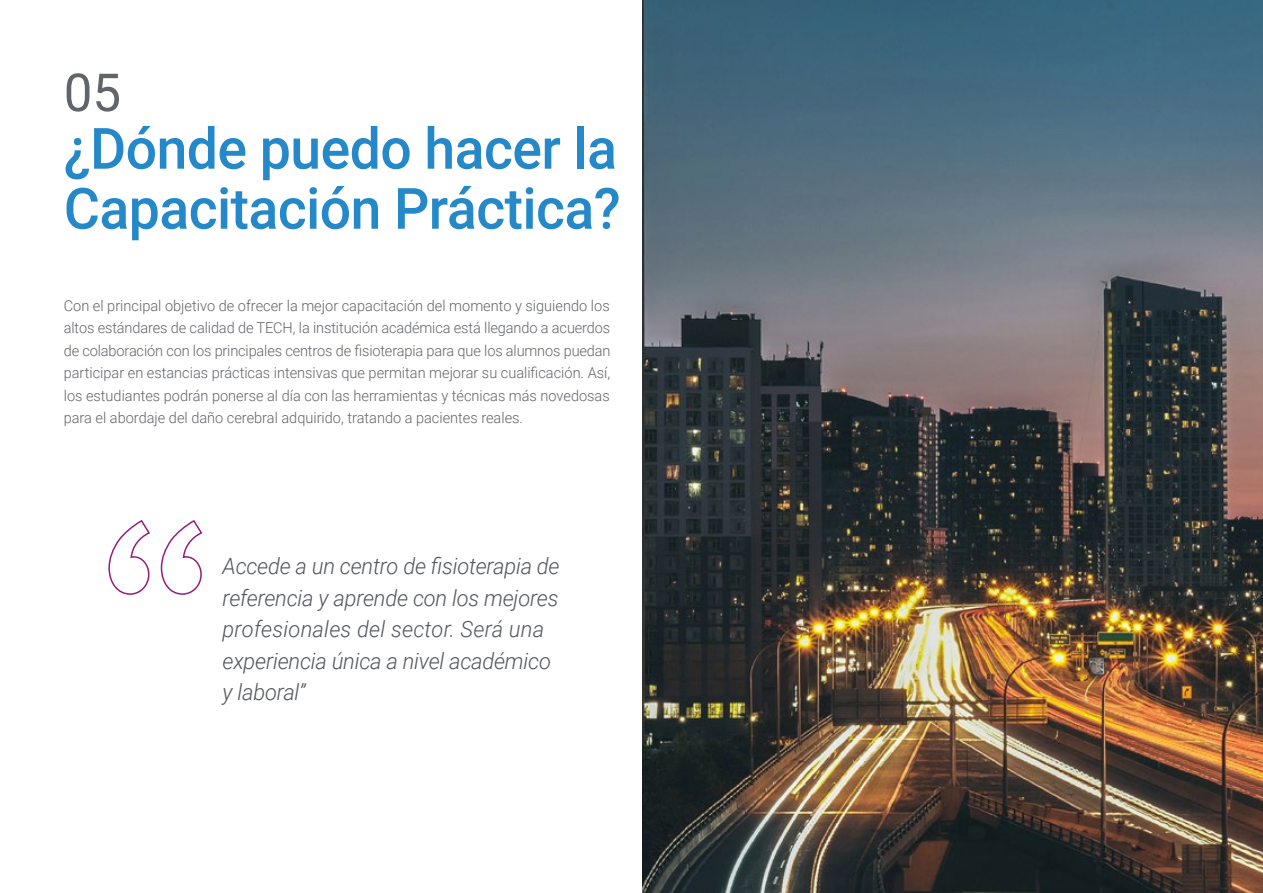
<style>
.page{position:relative;width:1263px;height:893px;background:#fff}
.page>*{position:absolute;margin:0;border:0;box-sizing:border-box;transform-origin:0 0}
.t1{font:500 57px/60px "Roboto";letter-spacing:-.01em;color:#2488c9}
.t2{font:52.5px "Roboto";color:#61646a}
.t3{font:italic 300 22.5px/31.5px "Roboto";letter-spacing:-.01em;color:#52555b}
.t4{font:300 15px/22.5px "Roboto";color:#61646a;text-align:justify}
</style>
<div class="page">
<svg style="left:108px;top:520px;width:95px;height:75px"></svg>
<img style="left:642px;top:0;width:621px;height:893px">
<h2 class="t2" style="left:64px;top:56px;width:59px">05</h2>
<h1 class="t1" style="left:64px;top:116px;width:558px">¿Dónde puedo hacer la<br>Capacitación Práctica?</h1>
<p class="t4" style="left:64px;top:293px;width:548px">Con el principal objetivo de ofrecer la mejor capacitación del momento y siguiendo los altos estándares de calidad de TECH, la institución académica está llegando a acuerdos de colaboración con los principales centros de fisioterapia para que los alumnos puedan participar en estancias prácticas intensivas que permitan mejorar su cualificación. Así, los estudiantes podrán ponerse al día con las herramientas y técnicas más novedosas para el abordaje del daño cerebral adquirido, tratando a pacientes reales.</p>
<h3 class="t3" style="left:223px;top:550px;width:339px">Accede a un centro de fisioterapia de referencia y aprende con los mejores profesionales del sector. Será una experiencia única a nivel académico y laboral”</h3>
</div>
